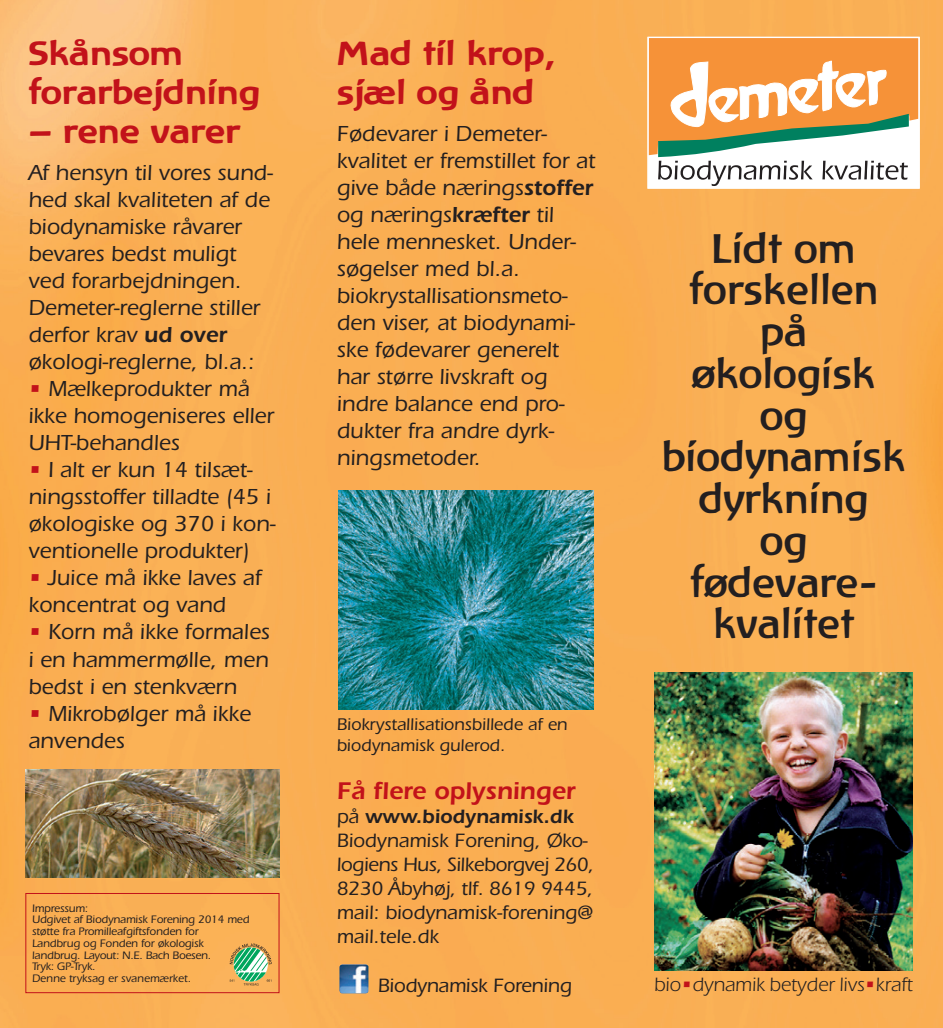
<style>
.page{position:relative;width:943px;height:1028px;background:#fff}
.page>*{position:absolute;margin:0;border:0;box-sizing:border-box;transform-origin:0 0}
.brødtekst{font:500 40px/41.8px "Atlantis";color:#231f20;text-align:center}
.rubriik{font:700 32.5px/39px "Atlantis";color:#c2121a}
.t1{font:600 25px "Itc Eras";color:#c2121a}
.brødtekst-2{font:500 22.5px/27px "Itc Eras";color:#231f20}
.t2{font:500 20px/24px "Itc Eras";letter-spacing:-.01em;color:#231f20}
.t3{font:20px "Itc Eras";color:#231f20}
.t4{font:600 20px "Itc Eras";color:#231f20}
.t5{font:500 17.5px/21px "Itc Eras";color:#231f20}
.t6{font:500 11.25px/11.8px "Itc Eras";letter-spacing:-.01em;color:#231f20}
.s1{font-weight:600}
.s2{color:#c2121a}
.s3{font-weight:500}
</style>
<div class="page">
<img style="left:0;top:0;width:943px;height:1028px">
<img style="left:339px;top:490px;width:255px;height:220px">
<div style="left:26px;top:893px;width:253px;height:100px;border:1px solid #c2121a"></div>
<svg style="left:229px;top:943px;width:43px;height:42px;background:#a6b77b"></svg>
<svg style="left:649px;top:39px;width:268px;height:147px"></svg>
<div style="left:647px;top:37px;width:272px;height:152px;border:1px solid #fff"></div>
<img style="left:654px;top:672px;width:258px;height:298px">
<img style="left:339px;top:964px;width:29px;height:29px">
<img style="left:26px;top:769px;width:253px;height:108px">
<p class="rubriik" style="left:28px;top:34px;width:233px">Skånsom forarbejdning</p>
<p class="rubriik" style="left:28px;top:112px;width:213px">– rene varer</p>
<p class="brødtekst-2" style="left:28px;top:160px;width:246px">Af hensyn til vores sund&shy;hed skal kvaliteten af de biodynamiske råvarer bevares bedst muligt ved forarbejdningen.</p>
<p class="brødtekst-2" style="left:28px;top:295px;width:233px">Demeter-reglerne stiller derfor krav <span class="s1">ud over </span>økologi-reglerne, bl.a.:</p>
<p class="brødtekst-2" style="left:28px;top:376px;width:223px"><span class="s2">•</span> Mælkeprodukter må</p>
<p class="brødtekst-2" style="left:28px;top:403px;width:247px">ikke homogeniseres eller</p>
<p class="brødtekst-2" style="left:28px;top:430px;width:153px">UHT-behandles</p>
<p class="brødtekst-2" style="left:28px;top:457px;width:249px"><span class="s2">•</span> I alt er kun 14 tilsæt&shy;ningsstoffer tilladte (45 i økologiske og 370 i kon&shy;ventionelle produkter)</p>
<p class="brødtekst-2" style="left:28px;top:565px;width:234px"><span class="s2">•</span> Juice må ikke laves af koncentrat og vand</p>
<p class="brødtekst-2" style="left:28px;top:619px;width:243px"><span class="s2">•</span> Korn må ikke formales</p>
<p class="brødtekst-2" style="left:28px;top:646px;width:242px">i en hammermølle, men bedst i en stenkværn</p>
<p class="brødtekst-2" style="left:28px;top:700px;width:224px"><span class="s2">•</span> Mikrobølger må ikke anvendes</p>
<p class="rubriik" style="left:337px;top:34px;width:217px">Mad til krop, sjæl og ånd</p>
<p class="brødtekst-2" style="left:337px;top:121px;width:260px">Fødevarer i Demeter&shy;kvalitet er fremstillet for at give både nærings<span class="s1">stoffer </span>og nærings<span class="s1">kræfter</span> til hele mennesket. Under&shy;søgelser med bl.a.</p>
<p class="brødtekst-2" style="left:337px;top:283px;width:240px">biokrystallisationsmeto&shy;den viser, at biodynami&shy;ske fødevarer generelt har større livskraft og indre balance end pro&shy;dukter fra andre dyrk&shy;ningsmetoder.</p>
<p class="t5" style="left:336px;top:713px;width:232px">Biokrystallisationsbillede af en biodynamisk gulerod.</p>
<p class="brødtekst" style="left:711px;top:227px;width:146px">Lidt om</p>
<p class="brødtekst" style="left:689px;top:269px;width:191px">forskellen</p>
<p class="brødtekst" style="left:759px;top:310px;width:49px">på</p>
<p class="brødtekst" style="left:691px;top:352px;width:185px">økologisk</p>
<p class="brødtekst" style="left:759px;top:394px;width:49px">og</p>
<p class="brødtekst" style="left:661px;top:436px;width:245px">biodynamisk</p>
<p class="brødtekst" style="left:698px;top:477px;width:171px">dyrkning</p>
<p class="brødtekst" style="left:759px;top:519px;width:49px">og</p>
<p class="brødtekst" style="left:689px;top:561px;width:189px">fødevare&shy;kvalitet</p>
<p class="t1" style="left:337px;top:776px;width:240px">Få flere oplysninger</p>
<p class="t4" style="left:337px;top:804px;width:238px"><span class="s3">på</span> www.biodynamisk.dk</p>
<p class="t2" style="left:337px;top:828px;width:259px">Biodynamisk Forening, Øko&shy;logiens Hus, Silkeborgvej 260,<br>8230 Åbyhøj, tlf. 8619 9445, mail: biodynamisk-forening@ mail.tele.dk</p>
<p class="t6" style="left:32px;top:902px;width:58px">Impressum:</p>
<p class="t6" style="left:32px;top:914px;width:219px">Udgivet af Biodynamisk Forening 2014 med støtte fra Promilleafgiftsfonden for Landbrug og Fonden for økologisk landbrug. Layout: N.E. Bach Boesen.<br>Tryk: GP-Tryk.</p>
<p class="t6" style="left:32px;top:972px;width:160px">Denne tryksag er svanemærket.</p>
<p class="t2" style="left:378px;top:973px;width:195px">Biodynamisk Forening</p>
<p class="t3" style="left:654px;top:973px;width:260px">bio<span class="s2">•</span>dynamik betyder livs<span class="s2">•</span>kraft</p>
</div>
